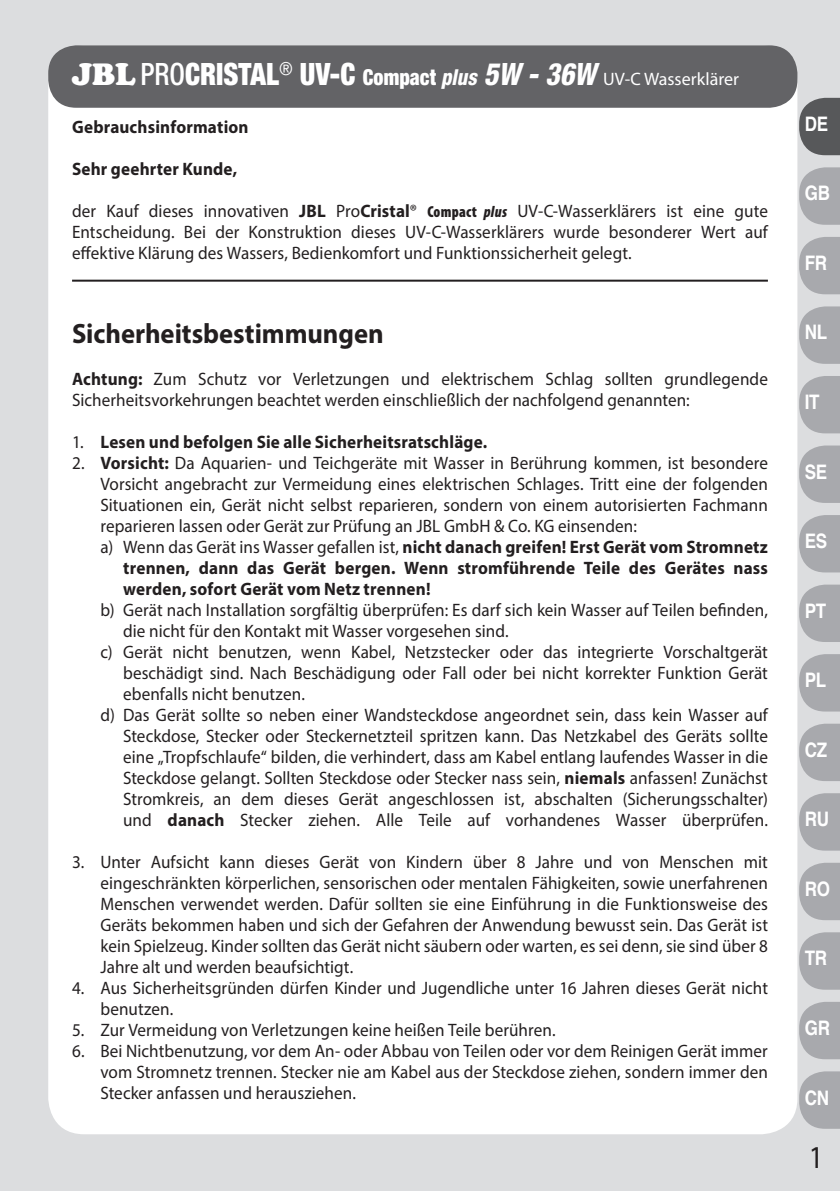
<style>
.page{position:relative;width:840px;height:1191px;background:#fff}
.page>*{position:absolute;margin:0;border:0;box-sizing:border-box;transform-origin:0 0}
.t1{font:32px "Myriad";color:#231f20;scale:.9 1}
.t2{font:700 28px "Myriad Pro";letter-spacing:-.005em;color:#231f20;scale:.95 1}
.t3{font:700 20px "Helvetica";letter-spacing:-.025em;color:#fff;scale:.85 1}
.t4{font:18px/21px "Myriad Pro";letter-spacing:.005em;color:#231f20;text-align:justify;scale:.95 1}
.t5{font:700 18px "Myriad Pro";letter-spacing:.01em;color:#231f20;scale:.95 1}
.t6{font:18px "Myriad Pro";color:#fff}
.s1{font-family:"Cooper";font-weight:900;font-size:32px}
.s2{font-family:"Helvetica Neue LT Pro";font-weight:500;font-stretch:condensed;font-size:30.8px}
.s3{font-family:"Helvetica Neue LT Pro";font-weight:900;font-stretch:condensed;font-size:30.8px}
.s4{font-family:"Helvetica Neue LT Pro";font-weight:900;font-stretch:condensed;font-size:22px}
.s5{font-family:"Helvetica Neue LT Pro";font-weight:800;font-style:italic;font-stretch:condensed;font-size:22px}
.s6{font-family:"Helvetica Neue LT Pro";font-weight:800;font-style:italic;font-stretch:condensed;font-size:30.8px}
.s7{font-weight:700}
.s8{font-weight:900;font-stretch:condensed;font-size:16px}
.s9{font-weight:900;font-style:italic;font-stretch:condensed;font-size:16px}
.s10{font-weight:400}
</style>
<div class="page">
<div style="left:0;top:0;width:839px;height:1191px;background:#dcdddf"></div>
<div style="left:48px;top:45px;width:749px;height:1089px;background:#fff;border-radius:36px"></div>
<div style="left:48px;top:45px;width:749px;height:63px;background:#636366;border-radius:28px"></div>
<hr style="left:72px;top:280px;width:695px;height:2px;background:#231f20">
<svg style="left:799px;top:98px;width:40px;height:57px;background:#666769"></svg>
<svg style="left:799px;top:167px;width:40px;height:58px;background:#aeafb3"></svg>
<svg style="left:799px;top:237px;width:40px;height:57px;background:#aeafb2"></svg>
<svg style="left:799px;top:306px;width:40px;height:58px;background:#aeafb3"></svg>
<svg style="left:799px;top:376px;width:40px;height:57px;background:#aeafb2"></svg>
<svg style="left:799px;top:445px;width:40px;height:58px;background:#aeafb3"></svg>
<svg style="left:799px;top:515px;width:40px;height:57px;background:#aeafb3"></svg>
<svg style="left:799px;top:584px;width:40px;height:58px;background:#aeafb3"></svg>
<svg style="left:799px;top:654px;width:40px;height:57px;background:#aeafb3"></svg>
<svg style="left:799px;top:723px;width:40px;height:58px;background:#aeafb3"></svg>
<svg style="left:799px;top:793px;width:40px;height:57px;background:#aeafb3"></svg>
<svg style="left:799px;top:862px;width:40px;height:58px;background:#aeafb3"></svg>
<svg style="left:799px;top:932px;width:40px;height:57px;background:#aeafb3"></svg>
<svg style="left:799px;top:1002px;width:40px;height:57px;background:#aeafb2"></svg>
<svg style="left:799px;top:1071px;width:40px;height:57px;background:#aeafb3"></svg>
<p class="t6" style="left:72px;top:68px;width:668px"><span class="s1">JBL</span> <span class="s2">PRO</span><span class="s3">CRISTAL</span><sup>®</sup> <span class="s3">UV-C</span> <span class="s4">Compact</span> <span class="s5">plus</span> <span class="s6">5W - 36W</span> UV-C Wasserklärer</p>
<p class="t5" style="left:72px;top:115px;width:187px">Gebrauchsinformation</p>
<p class="t5" style="left:72px;top:157px;width:175px">Sehr geehrter Kunde,</p>
<p class="t4" style="left:72px;top:200px;width:733px">der Kauf dieses innovativen <span class="s7">JBL</span> Pro<span class="s7">Cristal</span>® <span class="s8">Compact</span> <span class="s9">plus</span> UV-C-Wasserklärers ist eine gute Entscheidung. Bei der Konstruktion dieses UV-C-Wasserklärers wurde besonderer Wert auf effektive Klärung des Wassers, Bedienkomfort und Funktionssicherheit gelegt.</p>
<h2 class="t2" style="left:72px;top:315px;width:329px">Sicherheitsbestimmungen</h2>
<p class="t4" style="left:72px;top:368px;width:733px"><span class="s7">Achtung:</span> Zum Schutz vor Verletzungen und elektrischem Schlag sollten grundlegende<br>Sicherheitsvorkehrungen beachtet werden einschließlich der nachfolgend genannten:</p>
<p class="t5" style="left:72px;top:430px;width:438px"><span class="s10">1.</span> Lesen und befolgen Sie alle Sicherheitsratschläge.</p>
<p class="t4" style="left:72px;top:452px;width:733px">2. <span class="s7">Vorsicht:</span> Da Aquarien- und Teichgeräte mit Wasser in Berührung kommen, ist besondere</p>
<p class="t4" style="left:100px;top:473px;width:703px">Vorsicht angebracht zur Vermeidung eines elektrischen Schlages. Tritt eine der folgenden</p>
<p class="t4" style="left:100px;top:494px;width:703px">Situationen ein, Gerät nicht selbst reparieren, sondern von einem autorisierten Fachmann</p>
<p class="t4" style="left:100px;top:515px;width:566px">reparieren lassen oder Gerät zur Prüfung an JBL GmbH &amp; Co. KG einsenden:</p>
<p class="t5" style="left:100px;top:535px;width:703px"><span class="s10">a) Wenn das Gerät ins Wasser gefallen ist,</span> nicht danach greifen! Erst Gerät vom Stromnetz</p>
<p class="t5" style="left:123px;top:556px;width:679px">trennen, dann das Gerät bergen. Wenn stromführende Teile des Gerätes nass</p>
<p class="t5" style="left:123px;top:577px;width:325px">werden, sofort Gerät vom Netz trennen!</p>
<p class="t4" style="left:100px;top:599px;width:703px">b) Gerät nach Installation sorgfältig überprüfen: Es darf sich kein Wasser auf Teilen befinden,</p>
<p class="t4" style="left:123px;top:620px;width:407px">die nicht für den Kontakt mit Wasser vorgesehen sind.</p>
<p class="t4" style="left:100px;top:641px;width:703px">c) Gerät nicht benutzen, wenn Kabel, Netzstecker oder das integrierte Vorschaltgerät</p>
<p class="t4" style="left:123px;top:662px;width:679px">beschädigt sind. Nach Beschädigung oder Fall oder bei nicht korrekter Funktion Gerät</p>
<p class="t4" style="left:123px;top:683px;width:193px">ebenfalls nicht benutzen.</p>
<p class="t4" style="left:100px;top:704px;width:703px">d) Das Gerät sollte so neben einer Wandsteckdose angeordnet sein, dass kein Wasser auf</p>
<p class="t4" style="left:123px;top:725px;width:679px">Steckdose, Stecker oder Steckernetzteil spritzen kann. Das Netzkabel des Geräts sollte</p>
<p class="t4" style="left:123px;top:746px;width:680px">eine „Tropfschlaufe“ bilden, die verhindert, dass am Kabel entlang laufendes Wasser in die</p>
<p class="t4" style="left:123px;top:767px;width:679px">Steckdose gelangt. Sollten Steckdose oder Stecker nass sein, <span class="s7">niemals</span> anfassen! Zunächst</p>
<p class="t4" style="left:123px;top:788px;width:679px">Stromkreis, an dem dieses Gerät angeschlossen ist, abschalten (Sicherungsschalter)</p>
<p class="t4" style="left:123px;top:809px;width:679px">und <span class="s7">danach</span> Stecker ziehen. Alle Teile auf vorhandenes Wasser überprüfen.</p>
<p class="t4" style="left:100px;top:851px;width:703px;text-indent:-28px">3. Unter Aufsicht kann dieses Gerät von Kindern über 8 Jahre und von Menschen mit eingeschränkten körperlichen, sensorischen oder mentalen Fähigkeiten, sowie unerfahrenen Menschen verwendet werden. Dafür sollten sie eine Einführung in die Funktionsweise des Geräts bekommen haben und sich der Gefahren der Anwendung bewusst sein. Das Gerät ist kein Spielzeug. Kinder sollten das Gerät nicht säubern oder warten, es sei denn, sie sind über 8<br>Jahre alt und werden beaufsichtigt.</p>
<p class="t4" style="left:100px;top:977px;width:703px;text-indent:-28px">4. Aus Sicherheitsgründen dürfen Kinder und Jugendliche unter 16 Jahren dieses Gerät nicht benutzen.</p>
<p class="t4" style="left:72px;top:1019px;width:510px">5. Zur Vermeidung von Verletzungen keine heißen Teile berühren.</p>
<p class="t4" style="left:100px;top:1040px;width:703px;text-indent:-28px">6. Bei Nichtbenutzung, vor dem An- oder Abbau von Teilen oder vor dem Reinigen Gerät immer vom Stromnetz trennen. Stecker nie am Kabel aus der Steckdose ziehen, sondern immer den Stecker anfassen und herausziehen.</p>
<p class="t3" style="left:804px;top:107px;width:29px">DE</p>
<p class="t3" style="left:804px;top:177px;width:31px">GB</p>
<p class="t3" style="left:804px;top:247px;width:28px">FR</p>
<p class="t3" style="left:804px;top:316px;width:28px">NL</p>
<p class="t3" style="left:804px;top:386px;width:19px">IT</p>
<p class="t3" style="left:804px;top:455px;width:28px">SE</p>
<p class="t3" style="left:804px;top:525px;width:28px">ES</p>
<p class="t3" style="left:804px;top:594px;width:27px">PT</p>
<p class="t3" style="left:804px;top:664px;width:27px">PL</p>
<p class="t3" style="left:804px;top:733px;width:28px">CZ</p>
<p class="t3" style="left:804px;top:803px;width:30px">RU</p>
<p class="t3" style="left:804px;top:872px;width:31px">RO</p>
<p class="t3" style="left:804px;top:942px;width:28px">TR</p>
<p class="t3" style="left:804px;top:1011px;width:31px">GR</p>
<p class="t3" style="left:804px;top:1081px;width:30px">CN</p>
<h1 class="t1" style="left:808px;top:1141px;width:18px">1</h1>
</div>
